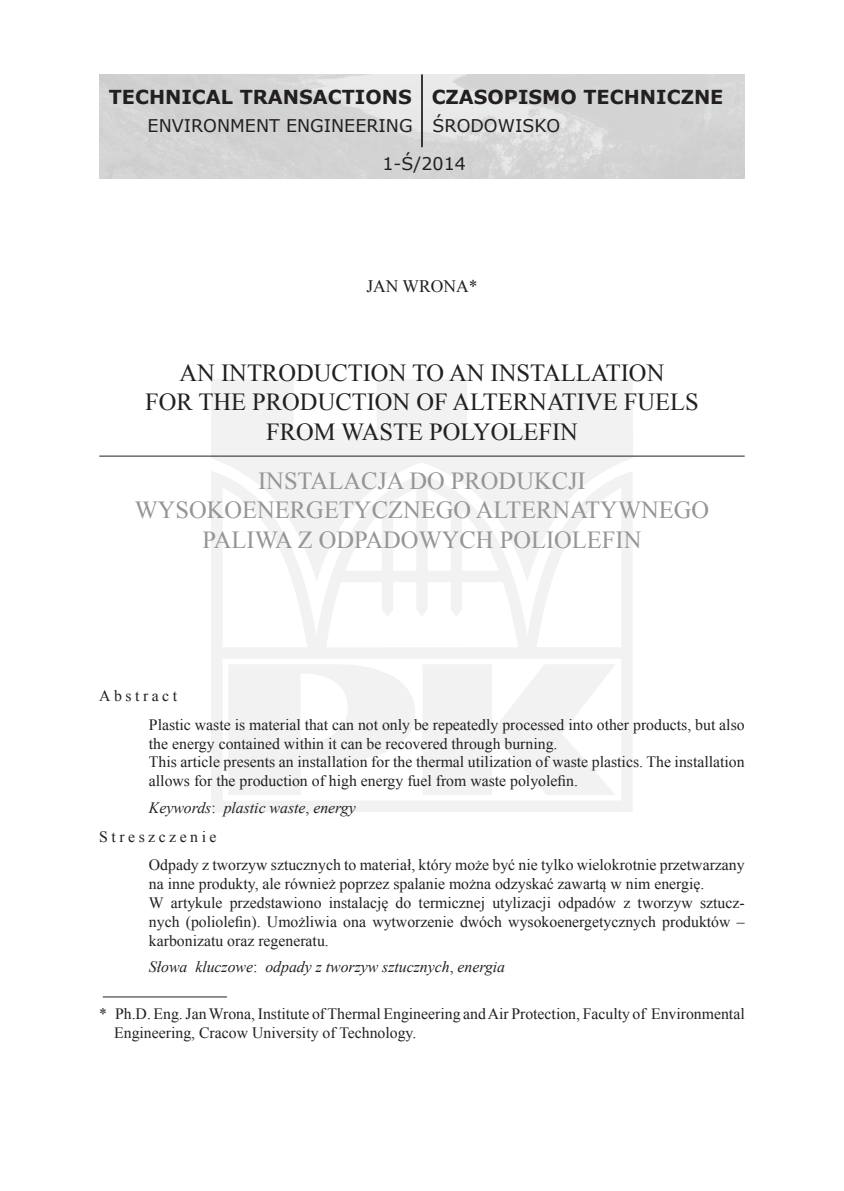
<style>
.page{position:relative;width:844px;height:1191px;background:#fff}
.page>*{position:absolute;margin:0;border:0;box-sizing:border-box;transform-origin:0 0}
.t1{font:24.5px/29.4px "Times New Roman";color:#231f20;text-align:center}
.t2{font:24.5px/29.4px "Times New Roman";color:#939598;text-align:center}
.t3{font:700 19.25px "Verdana";color:#231f20}
.t4{font:17.5px/37.3px "Verdana";color:#231f20}
.t5{font:17.5px "Times New Roman";color:#231f20}
.t6{font:15.75px/18.9px "Times New Roman";color:#231f20}
.t7{font:italic 15.75px/28.9px "Times New Roman";color:#231f20}
.s1{font-style:normal}
</style>
<div class="page">
<svg style="left:211px;top:379px;width:421px;height:433px;fill:#f1f2f1"></svg>
<hr style="left:103px;top:996px;width:124px;height:1px;background:#231f20">
<hr style="left:99px;top:456px;width:645px;height:1px;background:#231f20">
<img style="left:99px;top:74px;width:645px;height:105px">
<hr style="left:421px;top:74px;width:2px;height:73px;background:#231f20">
<p class="t3" style="left:109px;top:83px;width:304px">TECHNICAL TRANSACTIONS</p>
<p class="t4" style="left:382px;top:107px;width:85px;text-indent:-235px">ENVIRONMENT ENGINEERING<br>1-Ś/2014</p>
<p class="t3" style="left:431px;top:83px;width:293px">CZASOPISMO TECHNICZNE</p>
<p class="t4" style="left:432px;top:107px;width:129px">ŚRODOWISKO</p>
<p class="t5" style="left:366px;top:274px;width:112px">JAN WRONA*</p>
<h1 class="t1" style="left:145px;top:358px;width:555px">AN INTRODUCTION TO AN INSTALLATION<br>FOR THE PRODUCTION OF ALTERNATIVE FUELS<br>FROM WASTE POLYOLEFIN</h1>
<h1 class="t2" style="left:135px;top:466px;width:576px">INSTALACJA DO PRODUKCJI<br>WYSOKOENERGETYCZNEGO ALTERNATYWNEGO<br>PALIWA Z ODPADOWYCH POLIOLEFIN</h1>
<p class="t6" style="left:149px;top:681px;width:597px;line-height:28.9px;text-indent:-50px">Abstract<br>Plastic waste is material that can not only be repeatedly processed into other products, but also</p>
<p class="t6" style="left:149px;top:733px;width:597px">the energy contained within it can be recovered through burning.<br>This article presents an installation for the thermal utilization of waste plastics. The installation allows for the production of high energy fuel from waste polyolefin.</p>
<p class="t7" style="left:99px;top:792px;width:258px;text-indent:50px">Keywords<span class="s1">:</span> plastic waste<span class="s1">,</span> energy<br><span class="s1">Streszczenie</span></p>
<p class="t6" style="left:149px;top:855px;width:597px">Odpady z tworzyw sztucznych to materiał, który może być nie tylko wielokrotnie przetwarzany na inne produkty, ale również poprzez spalanie można odzyskać zawartą w nim energię.<br>W artykule przedstawiono instalację do termicznej utylizacji odpadów z tworzyw sztucz&shy;nych (poliolefin). Umożliwia ona wytworzenie dwóch wysokoenergetycznych produktów ‒ karbonizatu oraz regeneratu.</p>
<p class="t7" style="left:149px;top:952px;width:357px">Słowa kluczowe<span class="s1">:</span> odpady z tworzyw sztucznych<span class="s1">,</span> energia</p>
<p class="t6" style="left:114px;top:1004px;width:632px;text-indent:-15px">* Ph.D. Eng. Jan Wrona, Institute of Thermal Engineering and Air Protection, Faculty of Environmental<br>Engineering, Cracow University of Technology.</p>
</div>
